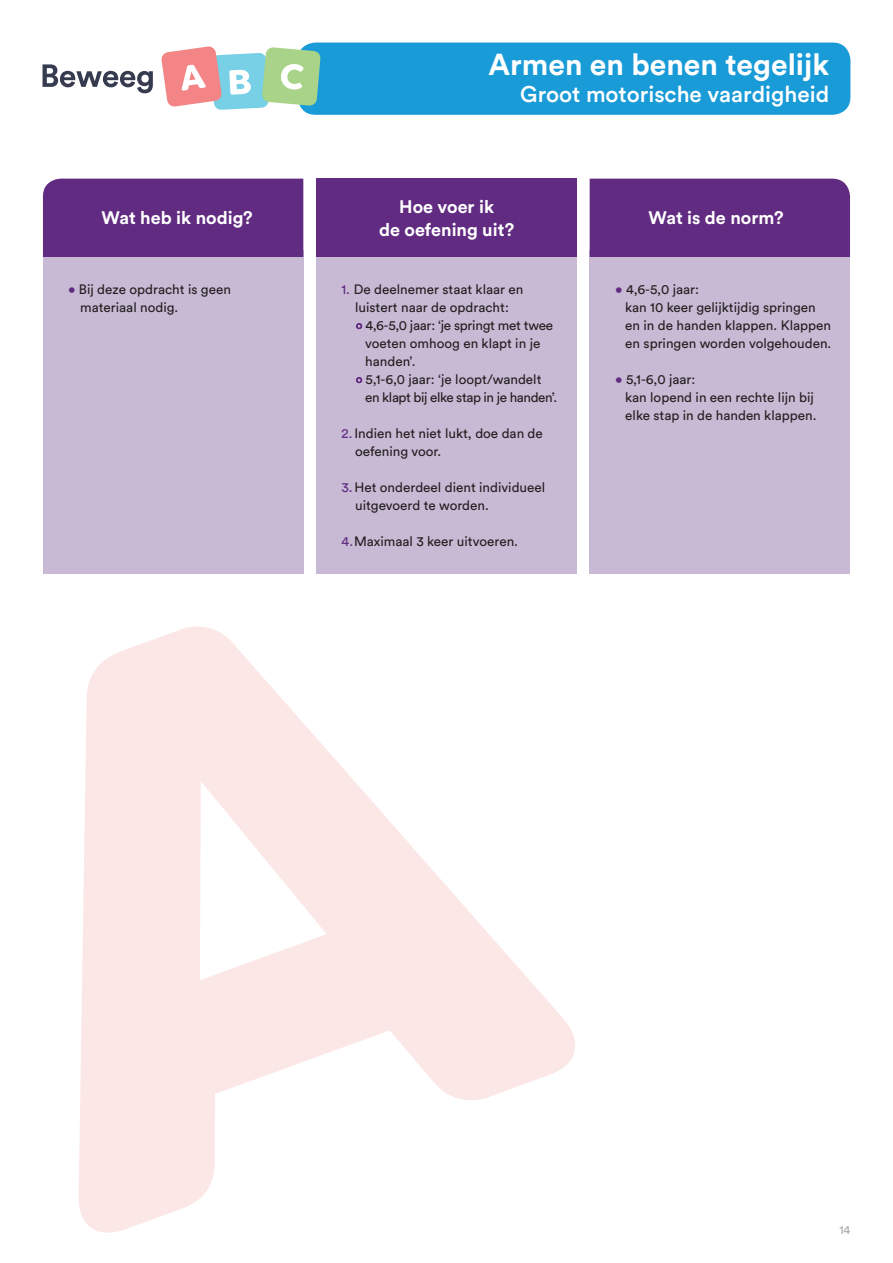
<style>
.page{position:relative;width:893px;height:1263px;background:#fff}
.page>*{position:absolute;margin:0;border:0;box-sizing:border-box;transform-origin:0 0}
.t1{font:700 30px "Circular Std";color:#fff}
.t2{font:500 22.5px "Circular Std";color:#fff}
.t3{font:700 18px/22.5px "Circular Std";color:#fff;text-align:center}
.t4{font:13.5px/18px "Circular Std";color:#231f20}
.t5{font:13.5px/18px "Circular Std";letter-spacing:-.03em;color:#231f20}
.t6{font:12px "Circular Std";color:#a8a9ad}
.s1{color:#612b81}
.s2{font-size:7.05px;color:#612b81}
</style>
<div class="page">
<svg style="left:79px;top:626px;width:496px;height:607px"></svg>
<div style="left:298px;top:43px;width:552px;height:72px;background:#199bd8;border-radius:18px"></div>
<svg style="left:43px;top:64px;width:110px;height:29px"></svg>
<img style="left:303px;top:110px;width:28px;height:5px">
<svg style="left:161px;top:46px;width:160px;height:64px"></svg>
<div style="left:43px;top:251px;width:260px;height:323px;background:#c8bad4"></div>
<div style="left:43px;top:179px;width:260px;height:78px;background:#612b81"></div>
<div style="left:316px;top:251px;width:260px;height:323px;background:#c8bad4"></div>
<div style="left:316px;top:179px;width:260px;height:78px;background:#612b81"></div>
<div style="left:590px;top:251px;width:260px;height:323px;background:#c8bad4"></div>
<div style="left:590px;top:179px;width:260px;height:78px;background:#612b81"></div>
<svg style="left:356px;top:323px;width:6px;height:6px"></svg>
<svg style="left:356px;top:377px;width:6px;height:6px"></svg>
<h1 class="t1" style="left:488px;top:45px;width:342px">Armen en benen tegelijk</h1>
<h2 class="t2" style="left:520px;top:79px;width:310px">Groot motorische vaardigheid</h2>
<h3 class="t3" style="left:102px;top:206px;width:153px">Wat heb ik nodig?</h3>
<h3 class="t3" style="left:379px;top:195px;width:137px">Hoe voer ik<br>de oefening uit?</h3>
<h3 class="t3" style="left:648px;top:206px;width:137px">Wat is de norm?</h3>
<p class="t4" style="left:80px;top:280px;width:152px;text-indent:-12px"><span class="s1">•</span> Bij deze opdracht is geen materiaal nodig.</p>
<p class="t4" style="left:342px;top:280px;width:183px;text-align:center"><span class="s1">1.</span> De deelnemer staat klaar en luistert naar de opdracht:</p>
<p class="t4" style="left:365px;top:316px;width:190px;text-indent:-9px"><span class="s2">○</span> 4,6-5,0 jaar: ‘je springt met twee voeten omhoog en klapt in je handen’.</p>
<p class="t5" style="left:365px;top:370px;width:193px;text-indent:-9px"><span class="s2">○</span> 5,1-6,0 jaar: ‘je loopt/wandelt en klapt bij elke stap in je handen’.</p>
<p class="t4" style="left:355px;top:424px;width:189px;text-indent:-14px"><span class="s1">2.</span> Indien het niet lukt, doe dan de oefening voor.</p>
<p class="t4" style="left:355px;top:478px;width:192px;text-indent:-14px"><span class="s1">3.</span> Het onderdeel dient individueel uitgevoerd te worden.</p>
<p class="t4" style="left:342px;top:532px;width:178px"><span class="s1">4.</span> Maximaal 3 keer uitvoeren.</p>
<p class="t4" style="left:625px;top:280px;width:208px;text-indent:-10px"><span class="s1">•</span> 4,6-5,0 jaar:<br>kan 10 keer gelijktijdig springen en in de handen klappen. Klappen en springen worden volgehouden.</p>
<p class="t4" style="left:625px;top:370px;width:193px;text-indent:-10px"><span class="s1">•</span> 5,1-6,0 jaar:<br>kan lopend in een rechte lijn bij elke stap in de handen klappen.</p>
<p class="t6" style="left:839px;top:1222px;width:13px">14</p>
</div>
